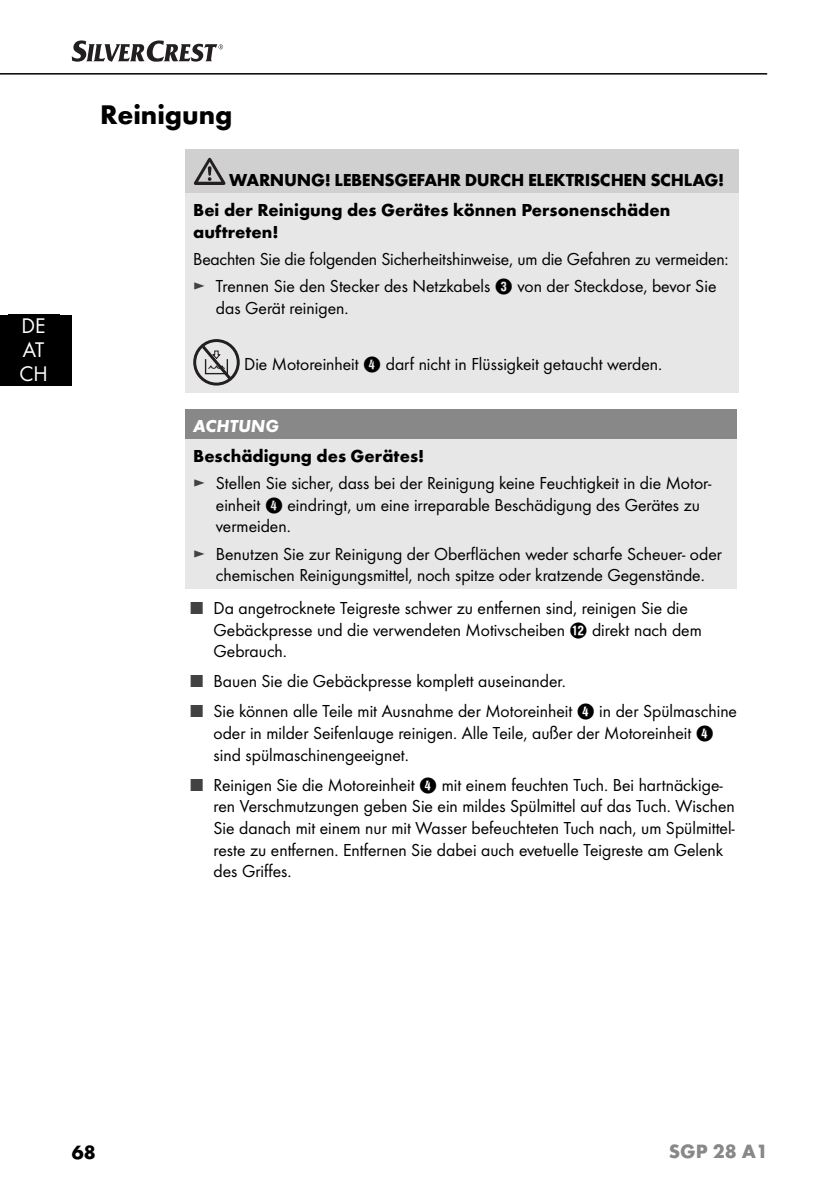
<style>
.page{position:relative;width:839px;height:1191px;background:#fff}
.page>*{position:absolute;margin:0;border:0;box-sizing:border-box;transform-origin:0 0}
.t1{font:700 28px "Futura";color:#000}
.t2{font:22px/24px "Futura Boo";color:#fff}
.t3{font:700 20px "Futura";color:#888}
.t4{font:700 20px "Futura";color:#000}
.t5{font:18px/21.6px "Futura Boo";color:#000}
.t6{font:700 18px/30.2px "Futura";color:#000}
.t7{font:italic 700 18px "Futura";color:#fff}
.s1{color:#424242}
.s2{font-family:"Hako PI Nummern"}
</style>
<div class="page">
<hr style="left:0;top:73px;width:767px;height:2px;background:#000">
<svg style="left:72px;top:40px;width:151px;height:22px"></svg>
<div style="left:0;top:315px;width:72px;height:71px;background:#000"></div>
<div style="left:185px;top:149px;width:553px;height:45px;background:#d0d0d0"></div>
<div style="left:185px;top:194px;width:553px;height:199px;background:#e7e7e7"></div>
<svg style="left:194px;top:158px;width:31px;height:27px"></svg>
<div style="left:193px;top:339px;width:47px;height:46px;border:3px solid #231f20;border-radius:50%"></div>
<svg style="left:199px;top:342px;width:35px;height:40px"></svg>
<div style="left:185px;top:409px;width:551px;height:30px;background:#888"></div>
<div style="left:185px;top:439px;width:551px;height:150px;background:#e7e7e7"></div>
<p class="t2" style="left:19px;top:315px;width:30px">DE<br>AT<br>CH</p>
<h1 class="t1" style="left:100px;top:104px;width:134px">Reinigung</h1>
<p class="t6" style="left:193px;top:166px;width:532px;text-indent:36px">WARNUNG! LEBENSGEFAHR DURCH ELEKTRISCHEN SCHLAG!<br>Bei der Reinigung des Gerätes können Personenschäden</p>
<p class="t6" style="left:193px;top:218px;width:87px">auftreten!</p>
<p class="t5" style="left:193px;top:246px;width:537px;line-height:27.2px">Beachten Sie die folgenden Sicherheitshinweise, um die Gefahren zu vermeiden: <span class="s1">►</span> Trennen Sie den Stecker des Netzkabels <span class="s2">3</span> von der Steckdose, bevor Sie</p>
<p class="t5" style="left:216px;top:298px;width:134px">das Gerät reinigen.</p>
<p class="t5" style="left:244px;top:354px;width:419px">Die Motoreinheit <span class="s2">4</span> darf nicht in Flüssigkeit getaucht werden.</p>
<p class="t7" style="left:193px;top:418px;width:87px">ACHTUNG</p>
<p class="t6" style="left:193px;top:442px;width:232px">Beschädigung des Gerätes!</p>
<p class="t5" style="left:216px;top:473px;width:497px;text-indent:-23px"><span class="s1">►</span> Stellen Sie sicher, dass bei der Reinigung keine Feuchtigkeit in die Motor&shy;einheit <span class="s2">4</span> eindringt, um eine irreparable Beschädigung des Gerätes zu vermeiden.</p>
<p class="t5" style="left:193px;top:544px;width:530px;text-align:center"><span class="s1">►</span> Benutzen Sie zur Reinigung der Oberflächen weder scharfe Scheuer- oder chemischen Reinigungsmittel, noch spitze oder kratzende Gegenstände.</p>
<p class="t5" style="left:213px;top:598px;width:489px;text-indent:-23px"><span class="s1">■</span> Da angetrocknete Teigreste schwer zu entfernen sind, reinigen Sie die<br>Gebäckpresse und die verwendeten Motivscheiben <span class="s2">w</span> direkt nach dem<br>Gebrauch.</p>
<p class="t5" style="left:191px;top:671px;width:376px"><span class="s1">■</span> Bauen Sie die Gebäckpresse komplett auseinander.</p>
<p class="t5" style="left:213px;top:702px;width:525px;text-indent:-23px"><span class="s1">■</span> Sie können alle Teile mit Ausnahme der Motoreinheit <span class="s2">4</span> in der Spülmaschine oder in milder Seifenlauge reinigen. Alle Teile, außer der Motoreinheit <span class="s2">4 </span>sind spülmaschinengeeignet.</p>
<p class="t5" style="left:213px;top:775px;width:523px;text-indent:-23px"><span class="s1">■</span> Reinigen Sie die Motoreinheit <span class="s2">4</span> mit einem feuchten Tuch. Bei hartnäckige&shy;ren Verschmutzungen geben Sie ein mildes Spülmittel auf das Tuch. Wischen Sie danach mit einem nur mit Wasser befeuchteten Tuch nach, um Spülmittel&shy;reste zu entfernen. Entfernen Sie dabei auch evetuelle Teigreste am Gelenk des Griffes.</p>
<p class="t4" style="left:72px;top:1144px;width:26px">68</p>
<p class="t3" style="left:668px;top:1143px;width:101px">SGP 28 A1</p>
</div>
